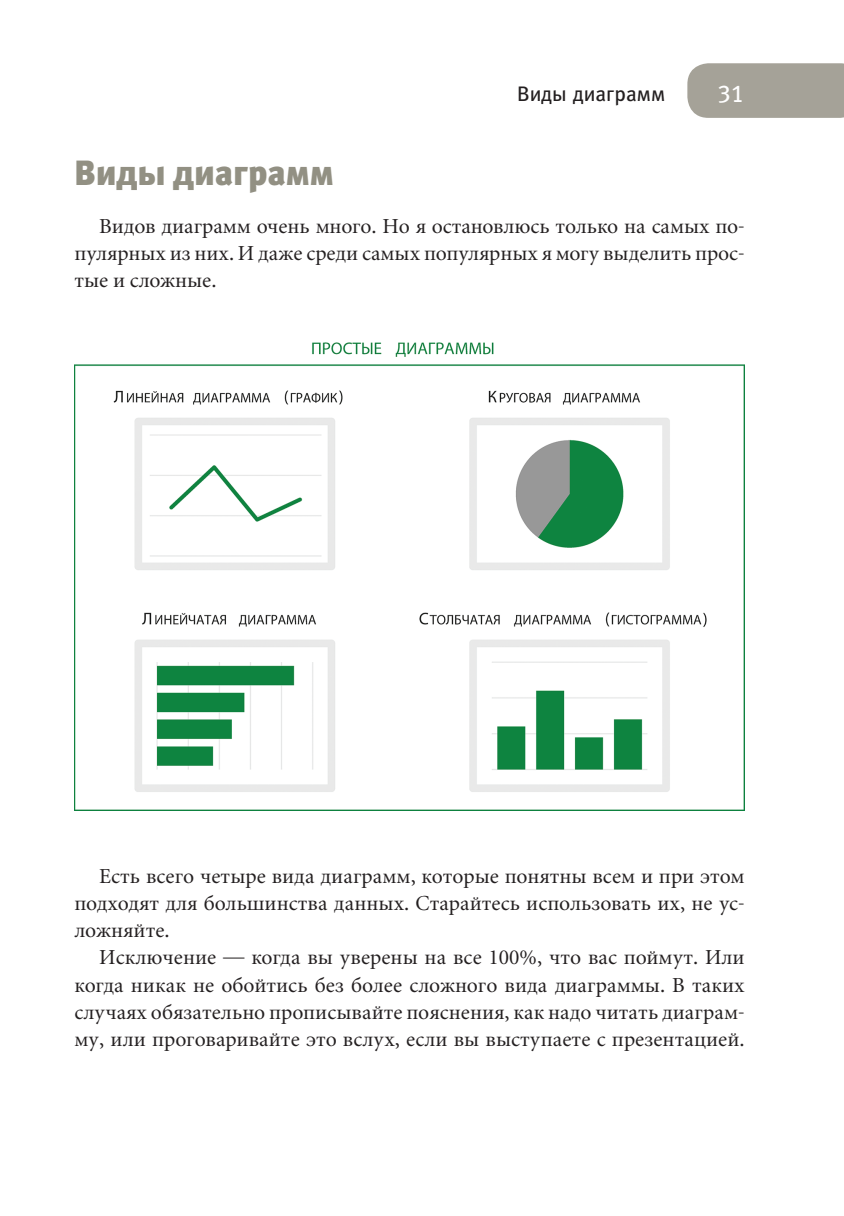
<style>
.page{position:relative;width:844px;height:1216px;background:#fff}
.page>*{position:absolute;margin:0;border:0;box-sizing:border-box;transform-origin:0 0}
.Заголовок_1{font:35px "Meta Black LFC";color:#929083}
.Kolontitul{font:24.5px "Meta Book LFC";color:#fff}
.Обычный{font:21px/27.3px "Miniature C";color:#231f20;text-align:justify}
.Kolontitul-2{font:21px "Meta Book LFC";color:#231f20}
</style>
<div class="page">
<div style="left:687px;top:63px;width:156px;height:55px;background:#a5a298"></div>
<img style="left:75px;top:342px;width:669px;height:468px">
<p class="Kolontitul-2" style="left:517px;top:82px;width:149px">Виды диаграмм</p>
<p class="Kolontitul" style="left:717px;top:80px;width:29px">31</p>
<p class="Заголовок_1" style="left:74px;top:153px;width:261px">Виды диаграмм</p>
<p class="Обычный" style="left:74px;top:212px;width:671px;text-indent:25px">Видов диаграмм очень много. Но я остановлюсь только на самых по&shy;пулярных из них. И даже среди самых популярных я могу выделить прос&shy;тые и сложные.</p>
<p class="Обычный" style="left:74px;top:861px;width:671px;text-indent:25px">Есть всего четыре вида диаграмм, которые понятны всем и при этом подходят для большинства данных. Старайтесь использовать их, не ус&shy;ложняйте.</p>
<p class="Обычный" style="left:74px;top:943px;width:671px;text-indent:25px">Исключение — когда вы уверены на все 100%, что вас поймут. Или когда никак не обойтись без более сложного вида диаграммы. В таких случаях обязательно прописывайте пояснения, как надо читать диаграм&shy;му, или проговаривайте это вслух, если вы выступаете с презентацией.</p>
</div>
